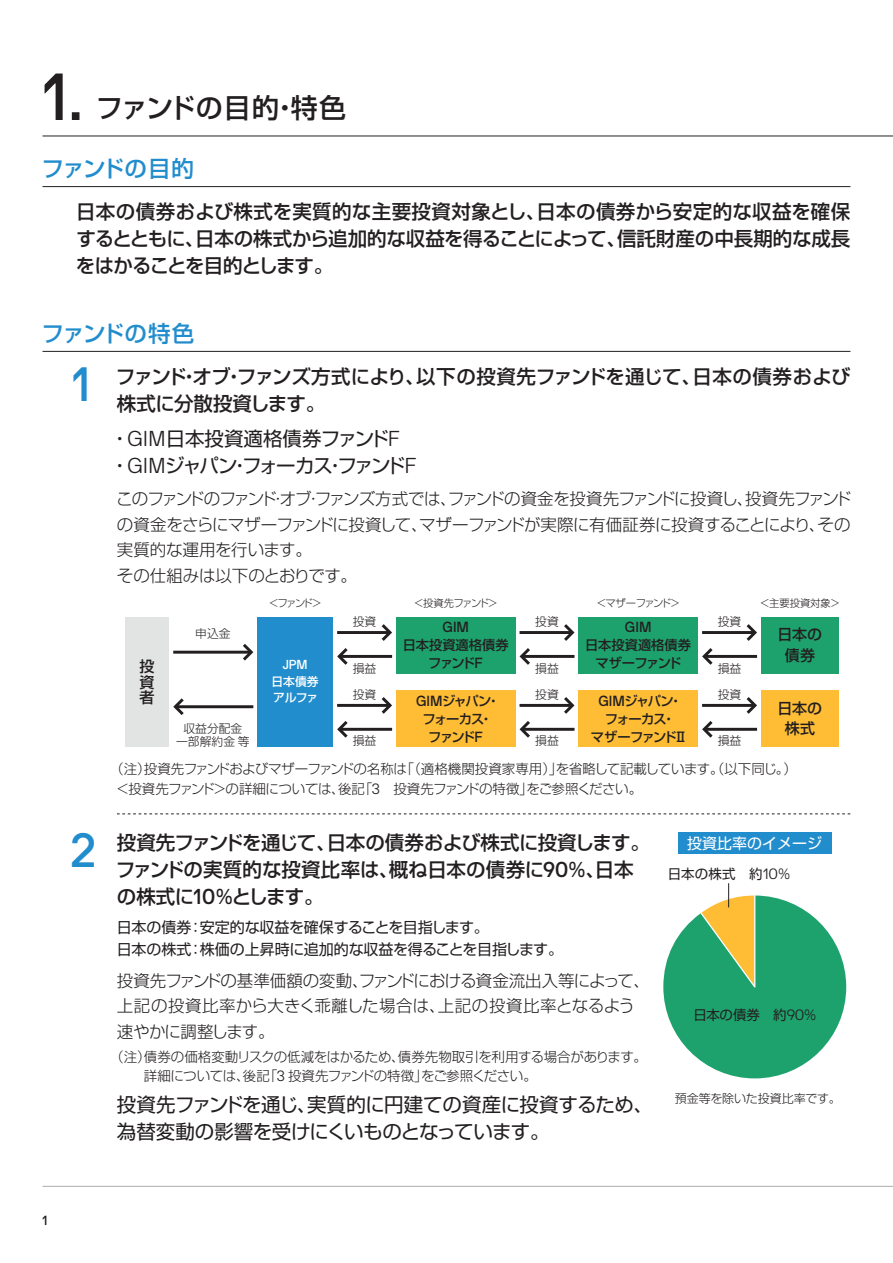
<style>
.page{position:relative;width:893px;height:1263px;background:#fff}
.page>*{position:absolute;margin:0;border:0;box-sizing:border-box;transform-origin:0 0}
.t1{font:47.85px "JPMAM Pro Med";color:#228dcd}
.t2{font:500 27px "Shin Go Pr 5";letter-spacing:.015em;color:#231f20}
.t3{font:500 22.5px "Shin Go Pr 5";letter-spacing:-.025em;color:#228dcd}
.t4{font:500 19.5px/27px "Shin Go Pr 5";letter-spacing:-.02em;color:#231f20}
.t5{font:19.5px/27px "Shin Go Pr 5";letter-spacing:-.03em;color:#231f20}
.t6{font:19.5px/27px "Shin Go Pr 5";letter-spacing:-.065em;color:#231f20}
.t7{font:300 16.5px/25.5px "Shin Go Pr 5";letter-spacing:-.03em;color:#231f20}
.t8{font:15px/22.5px "Shin Go Pr 5";letter-spacing:-.01em;color:#231f20}
.t9{font:500 15px/15.1px "Shin Go Pr 5";color:#231f20;text-align:center}
.t10{font:15px "Shin Go Pr 5";color:#fff}
.t11{font:14.55px "JPMAM Pro Med";color:#231f20}
.t12{font:300 13.5px/19.5px "Shin Go Pr 5";letter-spacing:-.03em;color:#231f20}
.t13{font:13.5px "Shin Go Pr 5";color:#231f20}
.t14{font:500 13.2px/17.7px "Shin Go Pr 5";color:#231f20;text-align:center}
.t15{font:500 13.2px/17.7px "Shin Go Pr 5";letter-spacing:-.1em;color:#231f20;text-align:center}
.t16{font:500 13.2px/17.7px "Shin Go Pr 5";letter-spacing:-.11em;color:#231f20;text-align:center}
.t17{font:13.2px "JPMAM Pro Med";color:#231f20}
.t18{font:12.9px "JPMAM Pro Med";color:#fff}
.t19{font:300 12px "Shin Go Pr 5";letter-spacing:-.01em;color:#231f20}
.t20{font:300 11.85px/13.2px "Shin Go Pr 5";color:#231f20;text-align:center}
.t21{font:500 11.85px/16.2px "Shin Go Pr 5";letter-spacing:-.015em;color:#fff}
.t22{font:300 10.35px "Shin Go Pr 5";letter-spacing:-.1em;color:#231f20}
.t23{font:300 10.35px "Shin Go Pr 5";letter-spacing:-.05em;color:#231f20}
.s1{font-family:"JPMAM Pro Med";font-weight:400;font-size:66px}
.s2{font-family:"JPMAM Pro Med";font-weight:400;font-size:52.8px}
.s3{font-family:"JPMAM Pro Lig";font-size:21.45px}
.s4{font-family:"JPMAM Pro Med";font-weight:400;font-size:14.55px}
.s5{font-family:"JPMAM Pro Lig";font-weight:400;font-size:14.85px}
.s6{font-family:"JPMAM Pro Med";font-weight:400;font-size:21.45px}
.s7{font-family:"JPMAM Pro Lig";font-size:14.85px}
</style>
<div class="page">
<hr style="left:43px;top:136px;width:850px;height:1px;background:#231f20">
<hr style="left:43px;top:1186px;width:850px;height:1px;background:#abadaf">
<hr style="left:43px;top:186px;width:807px;height:1px;background:#231f20">
<hr style="left:43px;top:351px;width:807px;height:1px;background:#231f20">
<div style="left:125px;top:617px;width:44px;height:130px;background:#e2e4e4"></div>
<div style="left:579px;top:617px;width:119px;height:57px;background:#1da26d"></div>
<div style="left:579px;top:690px;width:119px;height:57px;background:#febd35"></div>
<div style="left:257px;top:617px;width:76px;height:130px;background:#228dcd"></div>
<div style="left:396px;top:617px;width:119px;height:57px;background:#1da26d"></div>
<div style="left:396px;top:690px;width:119px;height:57px;background:#febd35"></div>
<hr style="left:175px;top:705px;width:78px;height:3px;background:#231f20">
<svg style="left:173px;top:698px;width:14px;height:17px"></svg>
<div style="left:761px;top:617px;width:78px;height:56px;background:#1da26d"></div>
<div style="left:761px;top:690px;width:78px;height:57px;background:#febd35"></div>
<svg style="left:702px;top:721px;width:14px;height:17px"></svg>
<hr style="left:705px;top:728px;width:52px;height:3px;background:#231f20">
<svg style="left:743px;top:697px;width:14px;height:17px"></svg>
<hr style="left:702px;top:704px;width:52px;height:3px;background:#231f20">
<svg style="left:702px;top:648px;width:14px;height:17px"></svg>
<hr style="left:705px;top:655px;width:52px;height:3px;background:#231f20">
<svg style="left:746px;top:624px;width:11px;height:17px"></svg>
<hr style="left:702px;top:631px;width:52px;height:3px;background:#231f20">
<svg style="left:519px;top:721px;width:14px;height:17px"></svg>
<hr style="left:522px;top:728px;width:52px;height:3px;background:#231f20">
<svg style="left:561px;top:697px;width:14px;height:17px"></svg>
<hr style="left:519px;top:704px;width:53px;height:3px;background:#231f20">
<svg style="left:519px;top:648px;width:14px;height:17px"></svg>
<hr style="left:522px;top:655px;width:52px;height:3px;background:#231f20">
<svg style="left:564px;top:624px;width:11px;height:17px"></svg>
<hr style="left:519px;top:631px;width:53px;height:3px;background:#231f20">
<svg style="left:337px;top:721px;width:14px;height:17px"></svg>
<hr style="left:340px;top:728px;width:52px;height:3px;background:#231f20">
<svg style="left:378px;top:697px;width:14px;height:17px"></svg>
<hr style="left:337px;top:704px;width:52px;height:3px;background:#231f20">
<svg style="left:337px;top:648px;width:14px;height:17px"></svg>
<hr style="left:340px;top:655px;width:52px;height:3px;background:#231f20">
<svg style="left:381px;top:624px;width:11px;height:17px"></svg>
<hr style="left:337px;top:631px;width:52px;height:3px;background:#231f20">
<hr style="left:173px;top:651px;width:78px;height:3px;background:#231f20">
<svg style="left:240px;top:644px;width:14px;height:17px"></svg>
<svg style="left:663px;top:883px;width:183px;height:195px"></svg>
<div style="left:678px;top:833px;width:153px;height:21px;background:#228dcd"></div>
<svg style="left:117px;top:813px;width:733px;height:1px"></svg>
<h2 class="t2" style="left:43px;top:85px;width:305px"><span class="s1">1</span><span class="s2">.</span> ファンドの目的・特色</h2>
<p class="t3" style="left:41px;top:150px;width:154px">ファンドの目的</p>
<p class="t4" style="left:76px;top:196px;width:776px;text-align:justify">日本の債券および株式を実質的な主要投資対象とし、日本の債券から安定的な収益を確保するとともに、日本の株式から追加的な収益を得ることによって、信託財産の中長期的な成長をはかることを目的とします。</p>
<p class="t3" style="left:41px;top:315px;width:154px">ファンドの特色</p>
<p class="t4" style="left:116px;top:361px;width:736px">ファンド・オブ・ファンズ方式により、以下の投資先ファンドを通じて、日本の債券および株式に分散投資します。</p>
<p class="t6" style="left:110px;top:424px;width:308px">・<span class="s3">GIM</span>日本投資適格債券ファンド<span class="s3">F</span>・<span class="s3">GIM</span>ジャパン・フォーカス・ファンド<span class="s3">F</span></p>
<p class="t7" style="left:116px;top:485px;width:737px">このファンドのファンド・オブ・ファンズ方式では、ファンドの資金を投資先ファンドに投資し、投資先ファンドの資金をさらにマザーファンドに投資して、マザーファンドが実際に有価証券に投資することにより、その実質的な運用を行います。<br>その仕組みは以下のとおりです。</p>
<h1 class="t1" style="left:72px;top:357px;width:20px">1</h1>
<p class="t9" style="left:140px;top:658px;width:16px;text-align:justify">投資者</p>
<p class="t20" style="left:195px;top:626px;width:37px">申込金</p>
<p class="t20" style="left:176px;top:721px;width:75px">収益分配金一部解約金等</p>
<p class="t23" style="left:269px;top:594px;width:55px">＜ファンド＞</p>
<p class="t18" style="left:283px;top:657px;width:26px">JPM</p>
<p class="t21" style="left:272px;top:672px;width:48px">日本債券アルファ</p>
<p class="t20" style="left:353px;top:614px;width:25px">投資</p>
<p class="t20" style="left:353px;top:660px;width:25px">損益</p>
<p class="t20" style="left:353px;top:687px;width:25px">投資</p>
<p class="t20" style="left:353px;top:733px;width:25px">損益</p>
<p class="t22" style="left:414px;top:594px;width:86px">＜投資先ファンド＞</p>
<p class="t11" style="left:443px;top:619px;width:28px">GIM</p>
<p class="t14" style="left:403px;top:635px;width:107px">日本投資適格債券ファンド<span class="s4">F</span></p>
<p class="t16" style="left:416px;top:691px;width:85px"><span class="s4">GIM</span>ジャパン・フォーカス・ファンド<span class="s4">F</span></p>
<p class="t20" style="left:535px;top:614px;width:25px">投資</p>
<p class="t20" style="left:535px;top:660px;width:25px">損益</p>
<p class="t20" style="left:535px;top:687px;width:25px">投資</p>
<p class="t20" style="left:535px;top:733px;width:25px">損益</p>
<p class="t22" style="left:596px;top:594px;width:85px">＜マザーファンド＞</p>
<p class="t11" style="left:625px;top:619px;width:28px">GIM</p>
<p class="t14" style="left:585px;top:635px;width:107px">日本投資適格債券マザーファンド</p>
<p class="t15" style="left:591px;top:691px;width:98px"><span class="s4">GIM</span>ジャパン・フォーカス・<br>マザーファンドⅡ</p>
<p class="t20" style="left:718px;top:614px;width:25px">投資</p>
<p class="t20" style="left:718px;top:660px;width:25px">損益</p>
<p class="t20" style="left:718px;top:687px;width:25px">投資</p>
<p class="t20" style="left:718px;top:733px;width:25px">損益</p>
<p class="t23" style="left:760px;top:594px;width:82px">＜主要投資対象＞</p>
<p class="t9" style="left:777px;top:623px;width:46px;line-height:20.7px">日本の債券</p>
<p class="t9" style="left:777px;top:696px;width:46px;line-height:20.7px">日本の株式</p>
<p class="t12" style="left:116px;top:758px;width:682px;text-indent:-6px">（注）投資先ファンドおよびマザーファンドの名称は「（適格機関投資家専用）」を省略して記載しています。（以下同じ。）＜投資先ファンド＞の詳細については、後記「<span class="s5">3</span>　投資先ファンドの特徴」をご参照ください。</p>
<h1 class="t1" style="left:71px;top:822px;width:27px">2</h1>
<p class="t4" style="left:116px;top:827px;width:536px">投資先ファンドを通じて、日本の債券および株式に投資します。ファンドの実質的な投資比率は、概ね日本の債券に<span class="s6">90%</span>、日本の株式に<span class="s6">10%</span>とします。</p>
<p class="t8" style="left:117px;top:914px;width:448px">日本の債券：安定的な収益を確保することを目指します。<br>日本の株式：株価の上昇時に追加的な収益を得ることを目指します。</p>
<p class="t7" style="left:117px;top:966px;width:535px">投資先ファンドの基準価額の変動、ファンドにおける資金流出入等によって、上記の投資比率から大きく乖離した場合は、上記の投資比率となるよう速やかに調整します。</p>
<p class="t12" style="left:144px;top:1045px;width:505px;text-indent:-34px">（注）債券の価格変動リスクの低減をはかるため、債券先物取引を利用する場合があります。詳細については、後記「<span class="s5">3</span> 投資先ファンドの特徴」をご参照ください。</p>
<p class="t5" style="left:117px;top:1090px;width:538px">投資先ファンドを通じ、実質的に円建ての資産に投資するため、為替変動の影響を受けにくいものとなっています。</p>
<p class="t17" style="left:43px;top:1212px;width:7px">1</p>
<p class="t10" style="left:687px;top:831px;width:136px">投資比率のイメージ</p>
<p class="t13" style="left:668px;top:863px;width:124px">日本の株式　約<span class="s7">10%</span></p>
<p class="t13" style="left:693px;top:1003px;width:124px">日本の債券　約<span class="s7">90%</span></p>
<p class="t19" style="left:675px;top:1089px;width:167px">預金等を除いた投資比率です。</p>
</div>
